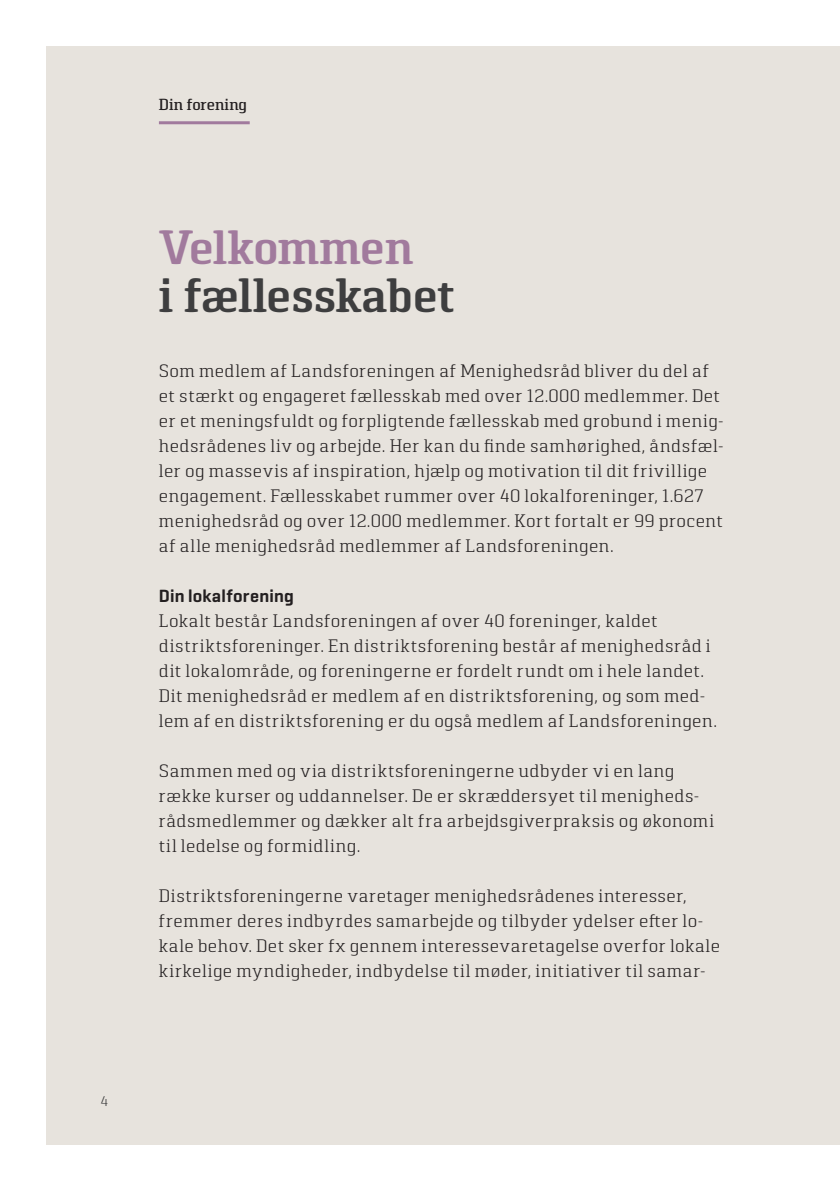
<style>
.page{position:relative;width:840px;height:1191px;background:#fff}
.page>*{position:absolute;margin:0;border:0;box-sizing:border-box;transform-origin:0 0}
.Ny_overskrif{font:600 48px/48px "Pancetta Serif Pro";letter-spacing:-.01em;color:#3e3e3f}
.Brødtekst_2020{font:300 18px/25px "Pancetta Serif Pro";letter-spacing:.025em;color:#231f20}
.Mellemrubrik_2020{font:600 18px "Geogrotesque";letter-spacing:.01em;color:#231f20}
.t1{font:500 16px "Pancetta Serif Pro";color:#231f20}
.t2{font:300 14px "Pancetta Serif Pro";color:#3e3e3f}
.s1{color:#a17a9d}
</style>
<div class="page">
<div style="left:0;top:0;width:839px;height:1191px;background:#e7e3dd"></div>
<div style="left:0;top:1145px;width:839px;height:46px;background:#fff"></div>
<div style="left:0;top:0;width:839px;height:45px;background:#fff"></div>
<div style="left:0;top:0;width:45px;height:1191px;background:#fff"></div>
<hr style="left:159px;top:121px;width:90px;height:3px;background:#a17a9d">
<p class="t2" style="left:100px;top:1093px;width:9px">4</p>
<p class="t1" style="left:159px;top:95px;width:89px">Din forening</p>
<p class="Ny_overskrif" style="left:159px;top:224px;width:297px"><span class="s1">Velkommen<br></span>i fællesskabet</p>
<p class="Brødtekst_2020" style="left:159px;top:358px;width:566px">Som medlem af Landsforeningen af Menighedsråd bliver du del af et stærkt og engageret fællesskab med over 12.000 medlemmer. Det er et meningsfuldt og forpligtende fællesskab med grobund i menig&shy;hedsrådenes liv og arbejde. Her kan du finde samhørighed, åndsfæl&shy;ler og massevis af inspiration, hjælp og motivation til dit frivillige engagement. Fællesskabet rummer over 40 lokalforeninger, 1.627 menighedsråd og over 12.000 medlemmer. Kort fortalt er 99 procent af alle menighedsråd medlemmer af Landsforeningen.</p>
<p class="Mellemrubrik_2020" style="left:159px;top:586px;width:136px">Din lokalforening</p>
<p class="Brødtekst_2020" style="left:159px;top:608px;width:559px">Lokalt består Landsforeningen af over 40 foreninger, kaldet distriktsforeninger. En distriktsforening består af menighedsråd i dit lokalområde, og foreningerne er fordelt rundt om i hele landet.<br>Dit menighedsråd er medlem af en distriktsforening, og som med&shy;lem af en distriktsforening er du også medlem af Landsforeningen.</p>
<p class="Brødtekst_2020" style="left:159px;top:758px;width:556px">Sammen med og via distriktsforeningerne udbyder vi en lang række kurser og uddannelser. De er skræddersyet til menigheds&shy;rådsmedlemmer og dækker alt fra arbejdsgiverpraksis og økonomi til ledelse og formidling.</p>
<p class="Brødtekst_2020" style="left:159px;top:883px;width:562px">Distriktsforeningerne varetager menighedsrådenes interesser, fremmer deres indbyrdes samarbejde og tilbyder ydelser efter lo&shy;kale behov. Det sker fx gennem interessevaretagelse overfor lokale kirkelige myndigheder, indbydelse til møder, initiativer til samar-</p>
</div>
